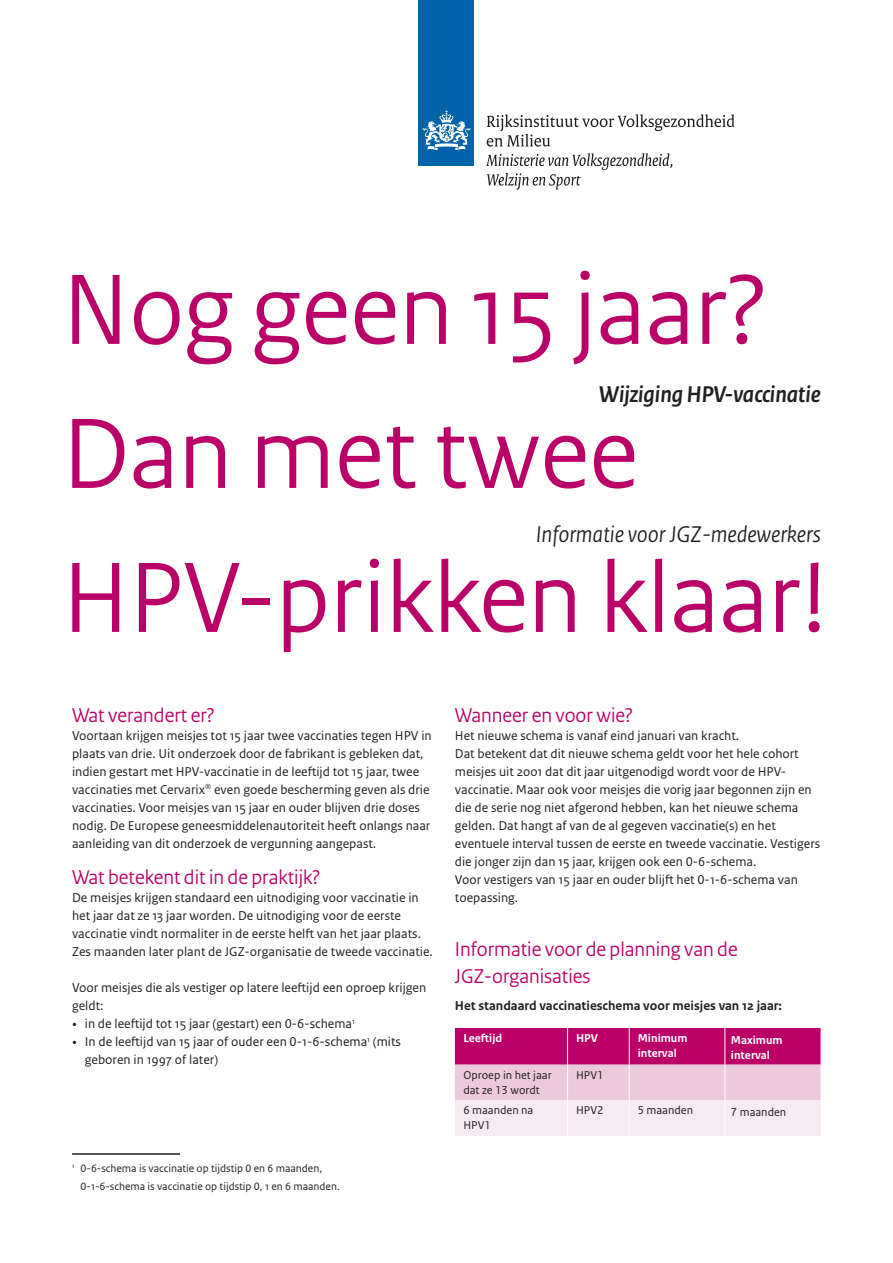
<style>
.page{position:relative;width:893px;height:1263px;background:#fff}
.page>*{position:absolute;margin:0;border:0;box-sizing:border-box;transform-origin:0 0}
._00_RIVM_Stijlelemen{font:105px/144px "Rijksoverheid Sans Heading";letter-spacing:.005em;color:#ba0068}
._02_RIVM_Subtitel_Fa{font:italic 24px "Rijksoverheid Sans Heading";color:#231f20}
._02_RIVM_Subtitel_Fa-2{font:italic 700 24px "Rijksoverheid Sans Heading";color:#231f20}
._05_RIVM_Paragraafko{font:21px/27px "Rijksoverheid Sans Heading";color:#ba0068}
._10_RIVM_Broodtekst{font:13.5px/18px "Rijksoverheid Sans Text";color:#231f20}
._06_RIVM_Alineakop{font:700 13.5px "Rijksoverheid Sans Text";color:#231f20}
._30_RIVM_Tabel_Brood{font:12px/15px "Rijksoverheid Sans Text";color:#231f20}
._31_RIVM_Tabel_Titel{font:700 12px/15px "Rijksoverheid Sans Text";color:#fff}
._15_RIVM_Voetnoot{font:11.25px/18px "Rijksoverheid Sans Text";color:#231f20}
.s1{font-family:"Rijksoverheid Serif"}
</style>
<div class="page">
<hr style="left:72px;top:1153px;width:108px;height:2px;background:#231f20">
<svg style="left:455px;top:1028px;width:366px;height:108px;background:#df90bc"></svg>
<hr style="left:567px;top:1028px;width:1px;height:37px;background:#fff">
<hr style="left:629px;top:1028px;width:1px;height:37px;background:#fff">
<hr style="left:724px;top:1028px;width:1px;height:37px;background:#fff">
<hr style="left:567px;top:1065px;width:1px;height:35px;background:#fff">
<hr style="left:629px;top:1065px;width:1px;height:35px;background:#fff">
<hr style="left:724px;top:1065px;width:1px;height:35px;background:#fff">
<hr style="left:567px;top:1100px;width:1px;height:36px;background:#fff">
<hr style="left:629px;top:1100px;width:1px;height:36px;background:#fff">
<hr style="left:724px;top:1100px;width:1px;height:36px;background:#fff">
<div style="left:419px;top:0;width:55px;height:166px;background:#0062a8"></div>
<svg style="left:423px;top:110px;width:47px;height:40px"></svg>
<svg style="left:487px;top:114px;width:247px;height:33px"></svg>
<svg style="left:486px;top:153px;width:186px;height:37px"></svg>
<p class="_00_RIVM_Stijlelemen" style="left:63px;top:239px;width:766px">Nog geen 15 jaar?<br>Dan met twee<br>HPV-prikken klaar!</p>
<p class="_02_RIVM_Subtitel_Fa-2" style="left:599px;top:380px;width:223px">Wijziging HPV-vaccinatie</p>
<p class="_02_RIVM_Subtitel_Fa" style="left:536px;top:521px;width:286px">Informatie voor JGZ-medewerkers</p>
<p class="_05_RIVM_Paragraafko" style="left:72px;top:702px;width:144px">Wat verandert er?</p>
<p class="_10_RIVM_Broodtekst" style="left:72px;top:727px;width:361px">Voortaan krijgen meisjes tot 15 jaar twee vaccinaties tegen HPV in plaats van drie. Uit onderzoek door de fabrikant is gebleken dat, indien gestart met HPV-vaccinatie in de leeftijd tot 15 jaar, twee vaccinaties met Cervarix<sup>®</sup> even goede bescherming geven als drie vaccinaties. Voor meisjes van 15 jaar en ouder blijven drie doses nodig. De Europese geneesmiddelenautoriteit heeft onlangs naar aanleiding van dit onderzoek de vergunning aangepast.</p>
<p class="_05_RIVM_Paragraafko" style="left:72px;top:864px;width:250px">Wat betekent dit in de praktijk?</p>
<p class="_10_RIVM_Broodtekst" style="left:72px;top:889px;width:362px">De meisjes krijgen standaard een uitnodiging voor vaccinatie in het jaar dat ze 13 jaar worden. De uitnodiging voor de eerste vaccinatie vindt normaliter in de eerste helft van het jaar plaats.<br>Zes maanden later plant de JGZ-organisatie de tweede vaccinatie.</p>
<p class="_10_RIVM_Broodtekst" style="left:72px;top:979px;width:356px">Voor meisjes die als vestiger op latere leeftijd een oproep krijgen geldt:</p>
<p class="_10_RIVM_Broodtekst" style="left:72px;top:1015px;width:284px"><span class="s1">•</span> in de leeftijd tot 15 jaar (gestart) een 0-6-schema<sup>1</sup></p>
<p class="_10_RIVM_Broodtekst" style="left:85px;top:1033px;width:318px;text-indent:-13px"><span class="s1">•</span> In de leeftijd van 15 jaar of ouder een 0-1-6-schema<sup>1</sup> (mits geboren in 1997 of later)</p>
<p class="_15_RIVM_Voetnoot" style="left:81px;top:1159px;width:261px;text-indent:-9px"><sup>1</sup> 0-6-schema is vaccinatie op tijdstip 0 en 6 maanden,<br>0-1-6-schema is vaccinatie op tijdstip 0, 1 en 6 maanden.</p>
<p class="_05_RIVM_Paragraafko" style="left:455px;top:702px;width:180px">Wanneer en voor wie?</p>
<p class="_10_RIVM_Broodtekst" style="left:455px;top:727px;width:286px">Het nieuwe schema is vanaf eind januari van kracht.</p>
<p class="_10_RIVM_Broodtekst" style="left:455px;top:745px;width:367px">Dat betekent dat dit nieuwe schema geldt voor het hele cohort meisjes uit 2001 dat dit jaar uitgenodigd wordt voor de HPV&shy;vaccinatie. Maar ook voor meisjes die vorig jaar begonnen zijn en die de serie nog niet afgerond hebben, kan het nieuwe schema gelden. Dat hangt af van de al gegeven vaccinatie(s) en het eventuele interval tussen de eerste en tweede vaccinatie. Vestigers die jonger zijn dan 15 jaar, krijgen ook een 0-6-schema.</p>
<p class="_10_RIVM_Broodtekst" style="left:455px;top:871px;width:344px">Voor vestigers van 15 jaar en ouder blijft het 0-1-6-schema van toepassing.</p>
<p class="_05_RIVM_Paragraafko" style="left:455px;top:936px;width:284px">Informatie voor de planning van de<br>JGZ-organisaties</p>
<p class="_06_RIVM_Alineakop" style="left:455px;top:998px;width:329px">Het standaard vaccinatieschema voor meisjes van 12 jaar:</p>
<p class="_31_RIVM_Tabel_Titel" style="left:463px;top:1031px;width:40px">Leeftijd</p>
<p class="_31_RIVM_Tabel_Titel" style="left:576px;top:1031px;width:23px">HPV</p>
<p class="_31_RIVM_Tabel_Titel" style="left:638px;top:1031px;width:51px">Minimum interval</p>
<p class="_31_RIVM_Tabel_Titel" style="left:731px;top:1032px;width:53px">Maximum interval</p>
<p class="_30_RIVM_Tabel_Brood" style="left:463px;top:1067px;width:90px">Oproep in het jaar dat ze 13 wordt</p>
<p class="_30_RIVM_Tabel_Brood" style="left:576px;top:1067px;width:29px">HPV1</p>
<p class="_30_RIVM_Tabel_Brood" style="left:463px;top:1103px;width:72px">6 maanden na<br>HPV1</p>
<p class="_30_RIVM_Tabel_Brood" style="left:576px;top:1103px;width:29px">HPV2</p>
<p class="_30_RIVM_Tabel_Brood" style="left:638px;top:1103px;width:57px">5 maanden</p>
<p class="_30_RIVM_Tabel_Brood" style="left:731px;top:1104px;width:57px">7 maanden</p>
</div>
